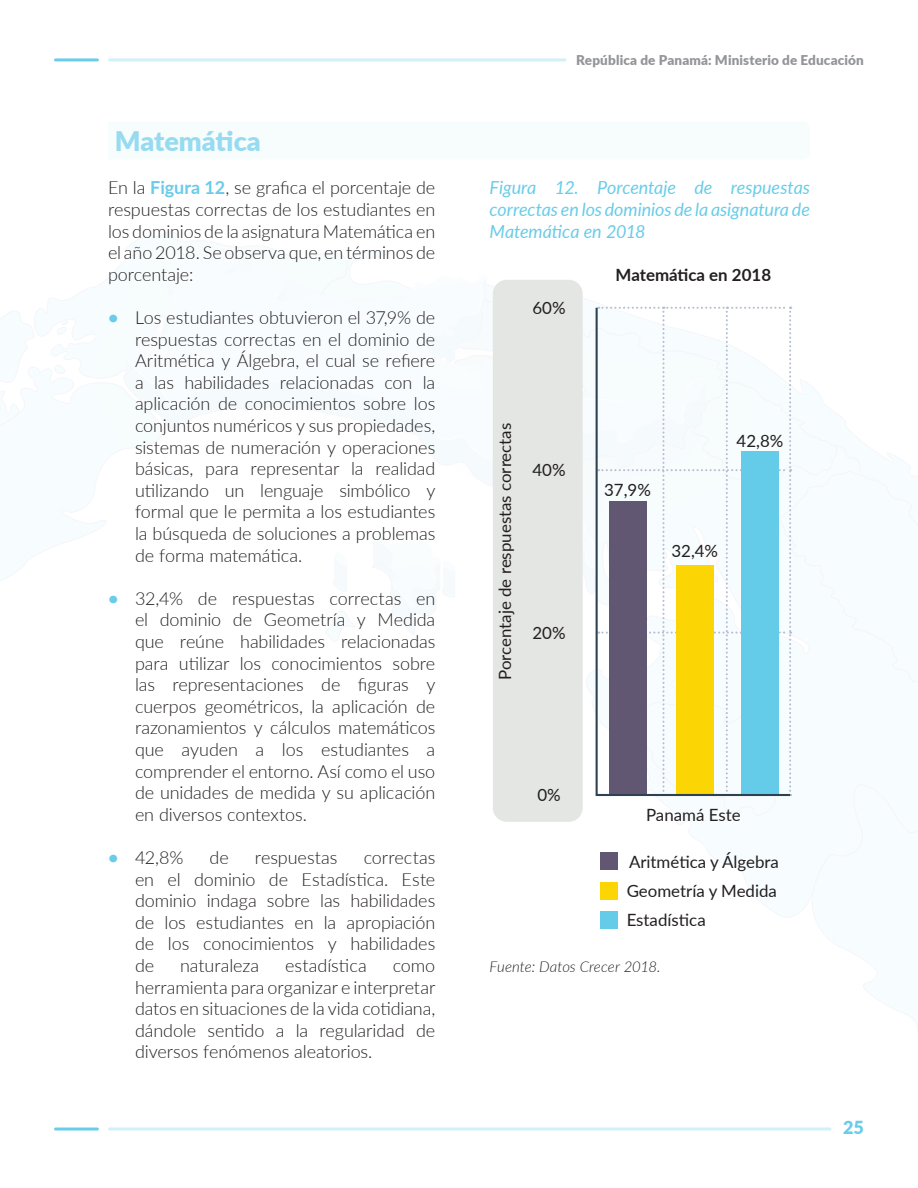
<style>
.page{position:relative;width:918px;height:1188px;background:#fff}
.page>*{position:absolute;margin:0;border:0;box-sizing:border-box;transform-origin:0 0}
.Materias{font:900 27px "Lato";letter-spacing:-.005em;color:#96dbf0}
.Cuerpos_de_texto_2_c{font:300 18px/21.6px "Lato";letter-spacing:-.005em;color:#231f20;text-align:justify}
.Figuras{font:italic 18px/21.6px "Lato";letter-spacing:-.005em;color:#69cce9;text-align:justify}
.t1{font:900 18px "Lato";color:#69cce9}
.t2{font:16.95px "Lato";color:#231f20}
.t3{font:700 16.95px "Lato";color:#231f20}
.Fuentes_Tablas_figur{font:italic 300 15px "Lato";color:#231f20}
.t4{font:900 13.5px "Lato";letter-spacing:.01em;color:#939598}
.s1{font-weight:700;color:#69cce9}
</style>
<div class="page">
<hr style="left:110px;top:58px;width:455px;height:3px;background:#d2f0f8">
<hr style="left:110px;top:1128px;width:720px;height:3px;background:#d2f0f8">
<hr style="left:56px;top:58px;width:41px;height:3px;background:#69cce9">
<hr style="left:56px;top:1128px;width:41px;height:3px;background:#69cce9">
<div style="left:493px;top:280px;width:90px;height:542px;background:#e4e6e4;border-radius:14px"></div>
<svg style="left:595px;top:306px;width:197px;height:491px"></svg>
<div style="left:600px;top:853px;width:18px;height:17px;background:#625772"></div>
<div style="left:600px;top:882px;width:18px;height:18px;background:#fcd505"></div>
<div style="left:600px;top:911px;width:18px;height:18px;background:#64cce9"></div>
<p class="Materias" style="left:115px;top:121px;width:148px">Matemática</p>
<p class="Cuerpos_de_texto_2_c" style="left:108px;top:176px;width:329px">En la <span class="s1">Figura 12</span>, se grafica el porcentaje de respuestas correctas de los estudiantes en los dominios de la asignatura Matemática en el año 2018. Se observa que, en términos de porcentaje:</p>
<p class="Cuerpos_de_texto_2_c" style="left:135px;top:306px;width:302px;text-indent:-27px"><span class="s1">•</span> Los estudiantes obtuvieron el 37,9% de respuestas correctas en el dominio de Aritmética y Álgebra, el cual se refiere a las habilidades relacionadas con la aplicación de conocimientos sobre los conjuntos numéricos y sus propiedades, sistemas de numeración y operaciones básicas, para representar la realidad utilizando un lenguaje simbólico y formal que le permita a los estudiantes la búsqueda de soluciones a problemas de forma matemática.</p>
<p class="Cuerpos_de_texto_2_c" style="left:135px;top:587px;width:302px;text-indent:-27px"><span class="s1">•</span> 32,4% de respuestas correctas en el dominio de Geometría y Medida que reúne habilidades relacionadas para utilizar los conocimientos sobre las representaciones de figuras y cuerpos geométricos, la aplicación de razonamientos y cálculos matemáticos que ayuden a los estudiantes a comprender el entorno. Así como el uso de unidades de medida y su aplicación en diversos contextos.</p>
<p class="Cuerpos_de_texto_2_c" style="left:108px;top:846px;width:77px"><span class="s1">•</span> 42,8%</p>
<p class="Cuerpos_de_texto_2_c" style="left:210px;top:846px;width:21px">de</p>
<p class="Cuerpos_de_texto_2_c" style="left:255px;top:846px;width:84px">respuestas</p>
<p class="Cuerpos_de_texto_2_c" style="left:135px;top:846px;width:302px;text-indent:229px">correctas en el dominio de Estadística. Este dominio indaga sobre las habilidades de los estudiantes en la apropiación de los conocimientos y habilidades de</p>
<p class="Cuerpos_de_texto_2_c" style="left:180px;top:954px;width:81px">naturaleza</p>
<p class="Cuerpos_de_texto_2_c" style="left:285px;top:954px;width:83px">estadística</p>
<p class="Cuerpos_de_texto_2_c" style="left:135px;top:954px;width:302px;text-indent:258px">como herramienta para organizar e interpretar datos en situaciones de la vida cotidiana, dándole sentido a la regularidad de diversos fenómenos aleatorios.</p>
<p class="t4" style="left:576px;top:50px;width:289px">República de Panamá: Ministerio de Educación</p>
<p class="Figuras" style="left:490px;top:176px;width:322px">Figura 12. Porcentaje de respuestas correctas en los dominios de la asignatura de Matemática en 2018</p>
<p class="t2" style="left:533px;top:296px;width:35px">60%</p>
<p class="t3" style="left:616px;top:263px;width:157px">Matemática en 2018</p>
<p class="t2" style="left:493px;top:680px;width:259px;rotate:-90deg">Porcentaje de respuestas correctas</p>
<p class="t2" style="left:533px;top:458px;width:35px">40%</p>
<p class="t2" style="left:533px;top:621px;width:35px">20%</p>
<p class="t2" style="left:604px;top:478px;width:48px">37,9%</p>
<p class="t2" style="left:737px;top:429px;width:48px">42,8%</p>
<p class="t2" style="left:671px;top:539px;width:48px">32,4%</p>
<p class="t2" style="left:537px;top:783px;width:25px">0%</p>
<p class="t2" style="left:646px;top:803px;width:96px">Panamá Este</p>
<p class="t2" style="left:629px;top:849px;width:152px">Aritmética y Álgebra</p>
<p class="t2" style="left:627px;top:879px;width:152px">Geometría y Medida</p>
<p class="t2" style="left:627px;top:908px;width:81px">Estadística</p>
<p class="Fuentes_Tablas_figur" style="left:490px;top:956px;width:172px">Fuente: Datos Crecer 2018.</p>
<p class="t1" style="left:843px;top:1114px;width:22px">25</p>
</div>
